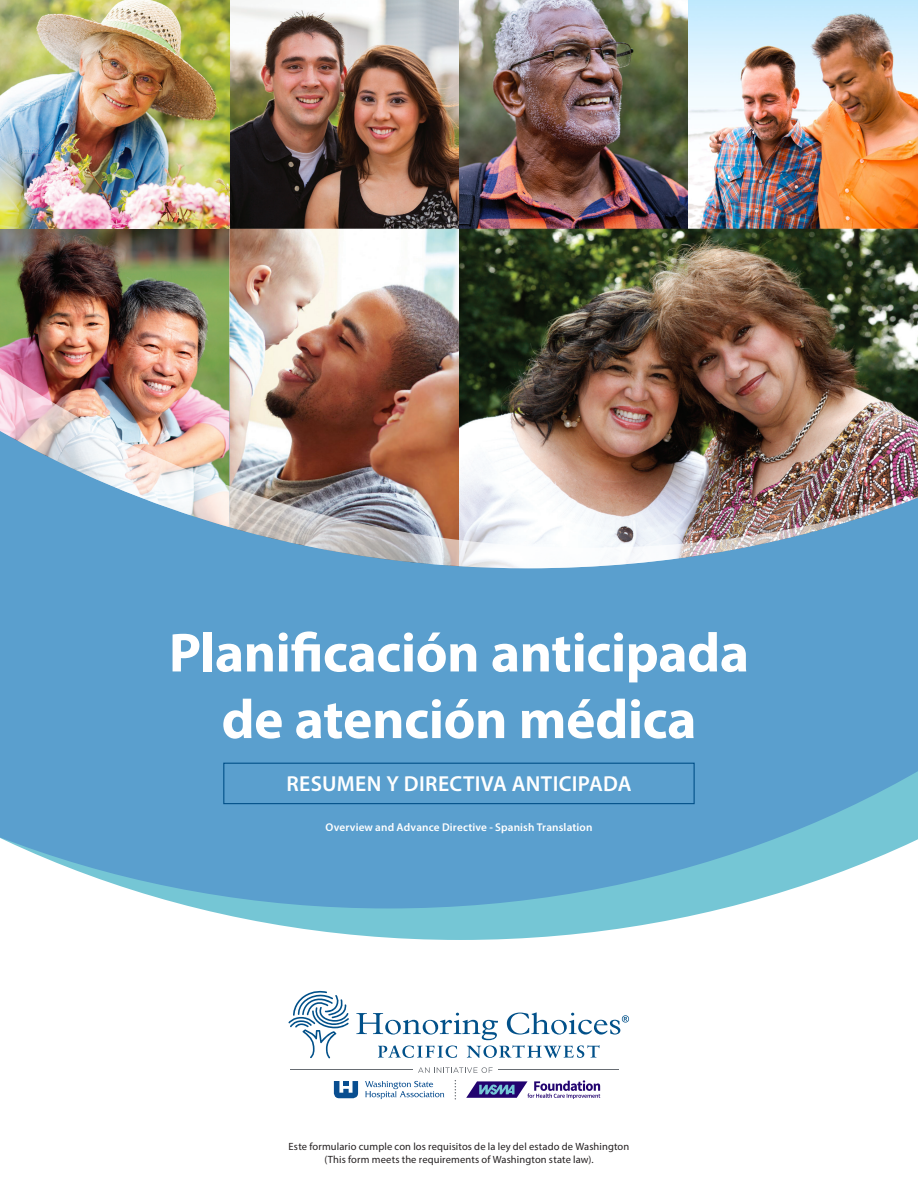
<style>
.page{position:relative;width:918px;height:1188px;background:#fff}
.page>*{position:absolute;margin:0;border:0;box-sizing:border-box;transform-origin:0 0}
.t1{font:700 55.5px/66.6px "Myriad Pro";letter-spacing:-.01em;color:#fff;text-align:center}
.Resources_Form_Text{font:600 21.75px "Myriad Pro";letter-spacing:.015em;color:#fff}
.Resources_Form_Text-2{font:600 11.25px "Myriad Pro";letter-spacing:.01em;color:#fff}
.t2{font:10.5px/12.6px "Myriad Pro";letter-spacing:.01em;color:#231f20;text-align:center}
</style>
<div class="page">
<svg style="left:197px;top:908px;width:527px;height:32px;fill:#75c6d5"></svg>
<svg style="left:0;top:568px;width:918px;height:340px;background:#62a5d0"></svg>
<svg style="left:289px;top:991px;width:60px;height:67px"></svg>
<svg style="left:418px;top:1067px;width:75px;height:6px"></svg>
<hr style="left:291px;top:1070px;width:122px;height:1px;background:#676c72">
<hr style="left:498px;top:1070px;width:121px;height:1px;background:#676c72">
<svg style="left:356px;top:1012px;width:273px;height:46px"></svg>
<svg style="left:455px;top:1080px;width:1px;height:20px"></svg>
<svg style="left:365px;top:1081px;width:79px;height:18px"></svg>
<svg style="left:334px;top:1081px;width:24px;height:17px"></svg>
<svg style="left:466px;top:1080px;width:134px;height:19px"></svg>
<img style="left:0;top:229px;width:230px;height:129px">
<img style="left:0;top:0;width:918px;height:229px">
<img style="left:459px;top:229px;width:459px;height:129px">
<img style="left:230px;top:229px;width:229px;height:129px">
<img style="left:0;top:358px;width:918px;height:210px">
<div style="left:223px;top:763px;width:472px;height:41px;border:1px solid #015089"></div>
<p class="t1" style="left:169px;top:618px;width:582px">Planificación anticipada de atención médica</p>
<p class="Resources_Form_Text" style="left:286px;top:769px;width:347px">RESUMEN Y DIRECTIVA ANTICIPADA</p>
<p class="Resources_Form_Text-2" style="left:326px;top:820px;width:268px">Overview and Advance Directive - Spanish Translation</p>
<p class="t2" style="left:289px;top:1140px;width:342px">Este formulario cumple con los requisitos de la ley del estado de Washington (This form meets the requirements of Washington state law).</p>
</div>
